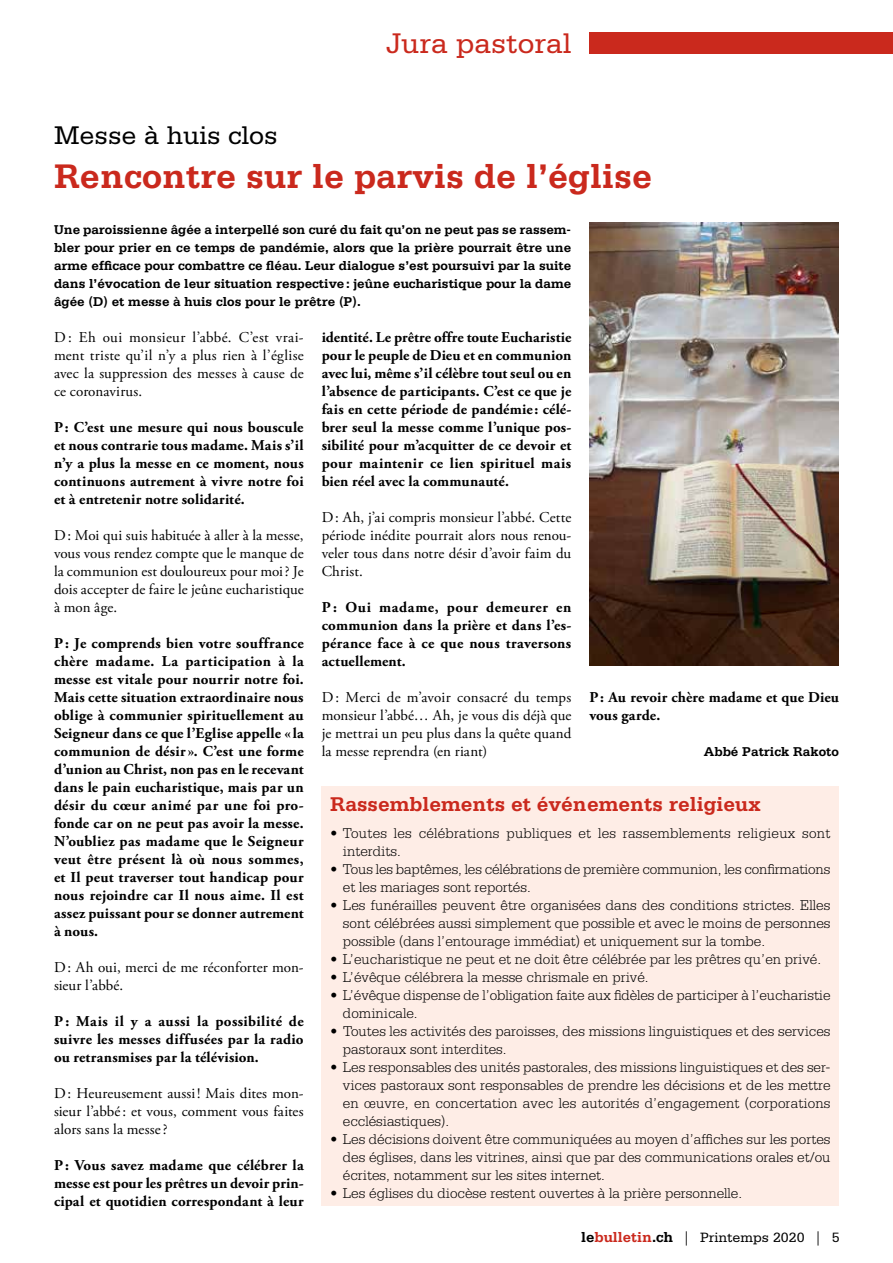
<style>
.page{position:relative;width:893px;height:1263px;background:#fff}
.page>*{position:absolute;margin:0;border:0;box-sizing:border-box;transform-origin:0 0}
.t1{font:700 36px "Serifa";color:#ca291d}
.t2{font:30px "Serifa";color:#ca291d}
.t3{font:27px "Serifa";color:#000}
.t4{font:700 21px "Serifa";color:#ca291d}
.t5{font:700 15px/18px "Adobe Garamond Pro";letter-spacing:.015em;color:#000;text-align:justify}
.t6{font:300 15px/18px "Serifa";color:#000}
.t7{font:15px/18px "Adobe Garamond Pro";letter-spacing:.005em;color:#000;text-align:justify}
.t8{font:14.25px "Serifa";color:#000}
.t9{font:700 13.5px/18px "Serifa";color:#000;text-align:justify}
.s1{font-weight:700;font-size:15px}
.s2{font-weight:700;font-size:15px;color:#ca291d}
.s3{font-family:"Adobe Garamond Pro"}
</style>
<div class="page">
<div style="left:589px;top:33px;width:304px;height:21px;background:#ca291d"></div>
<img style="left:589px;top:222px;width:250px;height:444px">
<div style="left:322px;top:786px;width:517px;height:420px;background:#feede6"></div>
<h2 class="t2" style="left:386px;top:27px;width:187px">Jura pastoral</h2>
<h3 class="t3" style="left:54px;top:121px;width:225px">Messe à huis clos</h3>
<h1 class="t1" style="left:54px;top:155px;width:600px">Rencontre sur le parvis de l’église</h1>
<p class="t9" style="left:54px;top:220px;width:519px">Une paroissienne âgée a interpellé son curé du fait qu’on ne peut pas se rassem&shy;bler pour prier en ce temps de pandémie, alors que la prière pourrait être une arme efficace pour combattre ce fléau. Leur dialogue s’est poursuivi par la suite dans l’évocation de leur situation respective: jeûne eucharistique pour la dame âgée (D) et messe à huis clos pour le prêtre (P).</p>
<p class="t7" style="left:54px;top:329px;width:251px">D : Eh oui monsieur l’abbé. C’est vrai&shy;ment triste qu’il n’y a plus rien à l’église avec la suppression des messes à cause de ce coronavirus.</p>
<p class="t5" style="left:54px;top:419px;width:251px">P: C’est une mesure qui nous bouscule et nous contrarie tous madame. Mais s’il n’y a plus la messe en ce moment, nous continuons autrement à vivre notre foi et à entretenir notre solidarité.</p>
<p class="t7" style="left:54px;top:527px;width:251px">D: Moi qui suis habituée à aller à la messe, vous vous rendez compte que le manque de la communion est douloureux pour moi? Je dois accepter de faire le jeûne eucharistique à mon âge.</p>
<p class="t5" style="left:54px;top:635px;width:251px">P: Je comprends bien votre souffrance chère madame. La participation à la messe est vitale pour nourrir notre foi.<br>Mais cette situation extraordinaire nous oblige à communier spirituellement au Seigneur dans ce que l’Eglise appelle « la communion de désir ». C’est une forme d’union au Christ, non pas en le recevant dans le pain eucharistique, mais par un désir du cœur animé par une foi pro&shy;fonde car on ne peut pas avoir la messe.<br>N’oubliez pas madame que le Seigneur veut être présent là où nous sommes, et Il peut traverser tout handicap pour nous rejoindre car Il nous aime. Il est assez puissant pour se donner autrement à nous.</p>
<p class="t7" style="left:54px;top:959px;width:251px">D: Ah oui, merci de me réconforter mon&shy;sieur l’abbé.</p>
<p class="t5" style="left:54px;top:1013px;width:251px">P : Mais il y a aussi la possibilité de suivre les messes diffusées par la radio ou retransmises par la télévision.</p>
<p class="t7" style="left:54px;top:1085px;width:251px">D: Heureusement aussi! Mais dites mon&shy;sieur l’abbé: et vous, comment vous faites alors sans la messe?</p>
<p class="t5" style="left:54px;top:1157px;width:251px">P: Vous savez madame que célébrer la messe est pour les prêtres un devoir prin&shy;cipal et quotidien correspondant à leur</p>
<p class="t5" style="left:322px;top:329px;width:251px">identité. Le prêtre offre toute Eucharistie pour le peuple de Dieu et en communion avec lui, même s’il célèbre tout seul ou en l’absence de participants. C’est ce que je fais en cette période de pandémie : célé&shy;brer seul la messe comme l’unique pos&shy;sibilité pour m’acquitter de ce devoir et pour maintenir ce lien spirituel mais bien réel avec la communauté.</p>
<p class="t7" style="left:322px;top:509px;width:251px">D: Ah, j’ai compris monsieur l’abbé. Cette période inédite pourrait alors nous renou&shy;veler tous dans notre désir d’avoir faim du Christ.</p>
<p class="t5" style="left:322px;top:599px;width:251px">P : Oui madame, pour demeurer en communion dans la prière et dans l’es&shy;pérance face à ce que nous traversons actuellement.</p>
<p class="t7" style="left:322px;top:689px;width:251px">D: Merci de m’avoir consacré du temps monsieur l’abbé… Ah, je vous dis déjà que je mettrai un peu plus dans la quête quand la messe reprendra (en riant)</p>
<p class="t5" style="left:589px;top:689px;width:251px">P: Au revoir chère madame et que Dieu vous garde.</p>
<p class="t9" style="left:704px;top:742px;width:137px">Abbé Patrick Rakoto</p>
<h3 class="t4" style="left:330px;top:792px;width:432px">Rassemblements et événements religieux</h3>
<p class="t6" style="left:343px;top:823px;width:489px;text-indent:-13px">• Toutes les célébrations publiques et les rassemblements religieux sont interdits.</p>
<p class="t6" style="left:343px;top:859px;width:489px;text-indent:-13px">• Tous les baptêmes, les célébrations de première communion, les -confirmations et les mariages sont reportés.</p>
<p class="t6" style="left:343px;top:895px;width:489px;text-align:justify;text-indent:-13px">• Les funérailles peuvent être organisées dans des conditions strictes. Elles sont célébrées aussi simplement que possible et avec le moins de personnes possible (dans l’entourage immédiat) et uniquement sur la tombe.</p>
<p class="t6" style="left:330px;top:949px;width:493px">• L’eucharistique ne peut et ne doit être célébrée par les prêtres qu’en privé.</p>
<p class="t6" style="left:330px;top:967px;width:320px">• L’évêque célébrera la messe chrismale en privé.</p>
<p class="t6" style="left:343px;top:985px;width:489px;text-indent:-13px">• L’évêque dispense de l’obligation faite aux fidèles de participer à l’eucharistie dominicale.</p>
<p class="t6" style="left:343px;top:1021px;width:489px;text-indent:-13px">• Toutes les activités des paroisses, des missions linguistiques et des services pastoraux sont interdites.</p>
<p class="t6" style="left:343px;top:1057px;width:489px;text-align:justify;text-indent:-13px">• Les responsables des unités pastorales, des missions linguistiques et des ser&shy;vices pastoraux sont responsables de prendre les décisions et de les mettre en œuvre, en concertation avec les autorités d’engagement (corporations ecclésiastiques).</p>
<p class="t6" style="left:343px;top:1129px;width:489px;text-align:justify;text-indent:-13px">• Les décisions doivent être communiquées au moyen d’affiches sur les portes des églises, dans les vitrines, ainsi que par des communications orales et/ou écrites, notamment sur les sites internet.</p>
<p class="t6" style="left:330px;top:1183px;width:413px">• Les églises du diocèse restent ouvertes à la prière personnelle.</p>
<p class="t8" style="left:581px;top:1230px;width:260px"><span class="s1">le</span><span class="s2">bulletin</span><span class="s1">.ch</span> <span class="s3">|</span> Printemps 2020 <span class="s3">|</span> 5</p>
</div>
